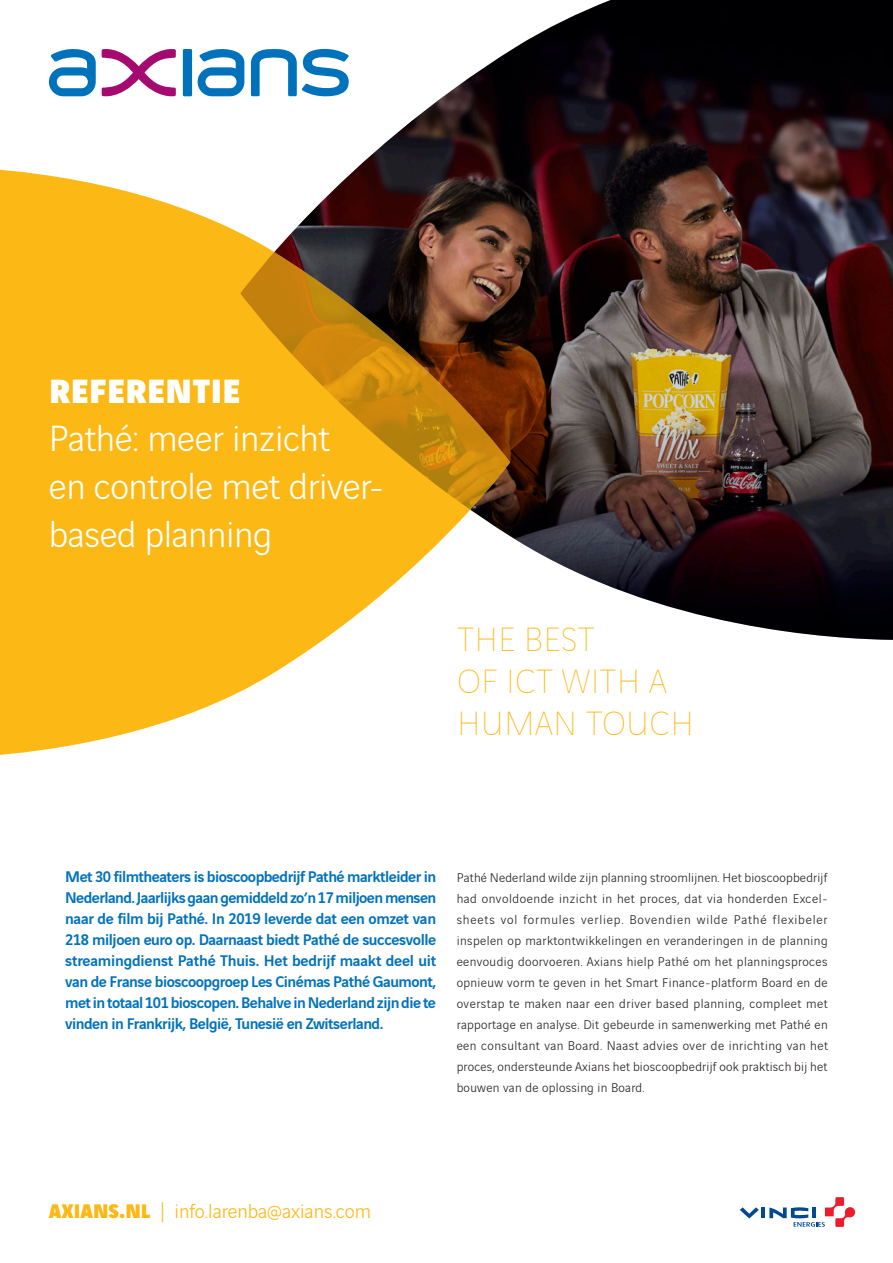
<style>
.page{position:relative;width:893px;height:1263px;background:#fff}
.page>*{position:absolute;margin:0;border:0;box-sizing:border-box;transform-origin:0 0}
.t1{font:300 39px/48px "Vinci Sans";letter-spacing:-.01em;color:#fff}
.Inleiding_klein{font:200 36px/42px "Vinci Sans";letter-spacing:.02em;color:#fcb814}
.t2{font:900 36px "Vinci Sans";letter-spacing:.01em;color:#fff}
.Inhoud_cijfer{font:300 21px "Vinci Sans";color:#fcb814}
.Body_tekst{font:500 16.5px/21px "Vinci Sans";letter-spacing:-.03em;color:#0072bc;text-align:justify}
.Body_tekst-2{font:300 13.5px/21px "Vinci Sans";letter-spacing:.02em;color:#231f20;text-align:justify}
.s1{font-weight:900}
</style>
<div class="page">
<div style="left:183px;top:49px;width:9px;height:47px;background:#0072bc"></div>
<svg style="left:102px;top:49px;width:74px;height:47px"></svg>
<svg style="left:198px;top:49px;width:42px;height:47px"></svg>
<svg style="left:49px;top:49px;width:47px;height:47px"></svg>
<img style="left:240px;top:0;width:653px;height:640px">
<svg style="left:0;top:168px;width:510px;height:587px;fill:#fcb814"></svg>
<hr style="left:761px;top:1207px;width:4px;height:11px;background:#014990">
<svg style="left:740px;top:1207px;width:19px;height:11px"></svg>
<svg style="left:769px;top:1197px;width:86px;height:30px"></svg>
<p class="t2" style="left:49px;top:361px;width:193px">REFERENTIE</p>
<p class="t1" style="left:49px;top:410px;width:337px">Pathé: meer inzicht<br>en controle met driver&shy;based planning</p>
<p class="Inleiding_klein" style="left:457px;top:616px;width:238px">THE BEST<br>OF ICT WITH A<br>HUMAN TOUCH</p>
<p class="Body_tekst" style="left:65px;top:865px;width:373px">Met 30 filmtheaters is bioscoopbedrijf Pathé marktleider in Nederland. Jaarlijks gaan gemiddeld zo’n 17 miljoen mensen naar de film bij Pathé. In 2019 leverde dat een omzet van 218 miljoen euro op. Daarnaast biedt Pathé de succesvolle streamingdienst Pathé Thuis. Het bedrijf maakt deel uit van de Franse bioscoopgroep Les Cinémas Pathé Gaumont, met in totaal 101 bioscopen. Behalve in Nederland zijn die te vinden in Frankrijk, België, Tunesië en Zwitserland.</p>
<p class="Body_tekst-2" style="left:457px;top:866px;width:373px">Pathé Nederland wilde zijn planning stroomlijnen. Het bioscoopbedrijf had onvoldoende inzicht in het proces, dat via honderden Excel&shy;sheets vol formules verliep. Bovendien wilde Pathé flexibeler inspelen op marktontwikkelingen en veranderingen in de planning eenvoudig doorvoeren. Axians hielp Pathé om het planningsproces opnieuw vorm te geven in het Smart Finance-platform Board en de overstap te maken naar een driver based planning, compleet met rapportage en analyse. Dit gebeurde in samenwerking met Pathé en een consultant van Board. Naast advies over de inrichting van het proces, ondersteunde Axians het bioscoopbedrijf ook praktisch bij het bouwen van de oplossing in Board.</p>
<p class="Inhoud_cijfer" style="left:49px;top:1196px;width:324px"><span class="s1">AXIANS.NL</span> | info.larenba@axians.com</p>
</div>
